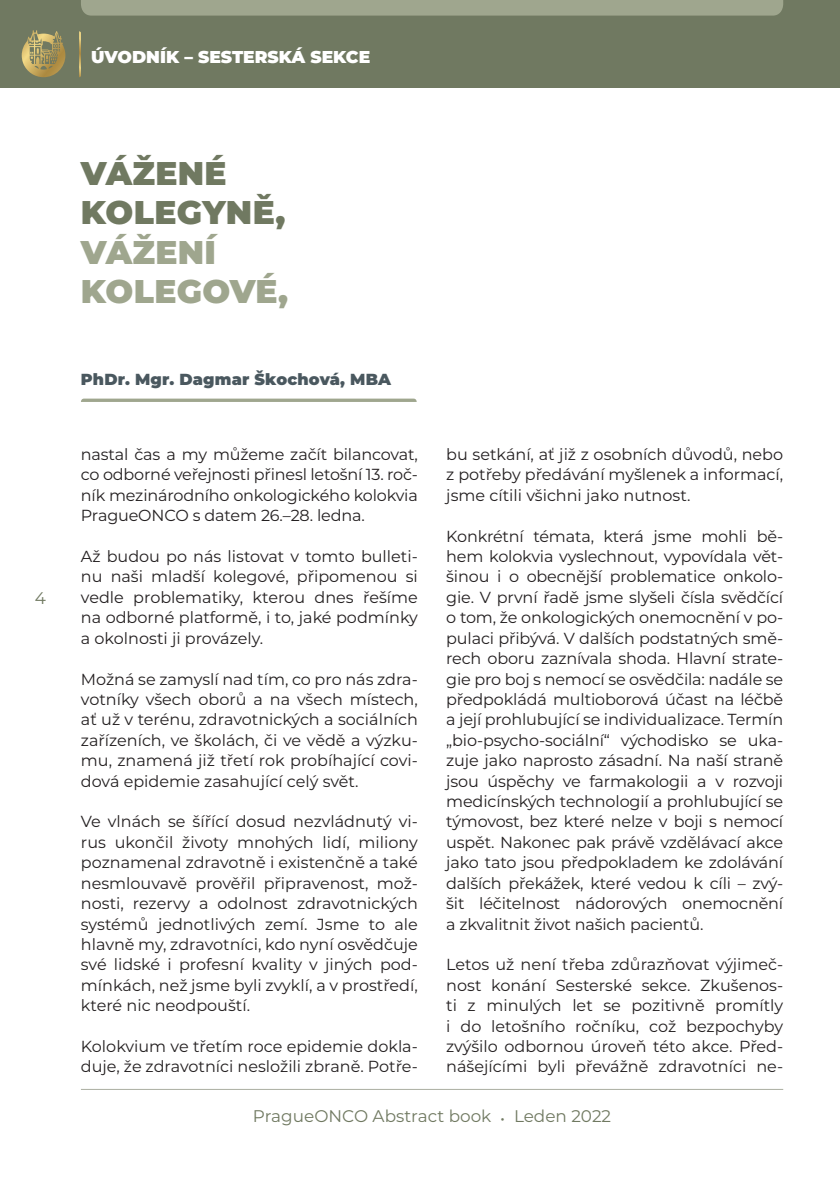
<style>
.page{position:relative;width:840px;height:1191px;background:#fff}
.page>*{position:absolute;margin:0;border:0;box-sizing:border-box;transform-origin:0 0}
.t1{font:900 32.8px/39.4px "Montserrat";letter-spacing:.01em;color:#707961}
.t2{font:900 32.8px/39.4px "Montserrat";letter-spacing:.01em;color:#9fa68e}
.t3{font:900 17.2px "Montserrat";color:#fff}
.t4{font:16.8px "Montserrat";color:#707961}
.t5{font:16px/20.4px "Montserrat";color:#231f20;text-align:justify}
.t6{font:900 16px "Montserrat";letter-spacing:.01em;color:#4a585f}
</style>
<div class="page">
<div style="left:0;top:0;width:839px;height:88px;background:#707961"></div>
<svg style="left:79px;top:31px;width:2px;height:46px"></svg>
<div style="left:81px;top:0;width:701px;height:16px;background:#9fa68e"></div>
<hr style="left:81px;top:1089px;width:701px;height:1px;background:#abaea1">
<svg style="left:22px;top:30px;width:43px;height:47px"></svg>
<svg style="left:81px;top:398px;width:335px;height:4px"></svg>
<p class="t3" style="left:91px;top:44px;width:280px">ÚVODNÍK – SESTERSKÁ SEKCE</p>
<p class="t4" style="left:35px;top:586px;width:13px">4</p>
<p class="t1" style="left:81px;top:151px;width:206px">VÁŽENÉ<br>KOLEGYNĚ,</p>
<p class="t2" style="left:81px;top:230px;width:208px">VÁŽENÍ<br>KOLEGOVÉ,</p>
<p class="t6" style="left:81px;top:367px;width:311px">PhDr. Mgr. Dagmar Škochová, MBA</p>
<p class="t5" style="left:81px;top:443px;width:338px">nastal čas a my můžeme začít bilancovat, co odborné veřejnosti přinesl letošní 13. roč&shy;ník mezinárodního onkologického kolokvia PragueONCO s datem 26.–28. ledna.</p>
<p class="t5" style="left:81px;top:545px;width:338px">Až budou po nás listovat v tomto bulleti&shy;nu naši mladší kolegové, připomenou si vedle problematiky, kterou dnes řešíme na odborné platformě, i to, jaké podmínky a okolnosti ji provázely.</p>
<p class="t5" style="left:81px;top:668px;width:338px">Možná se zamyslí nad tím, co pro nás zdra&shy;votníky všech oborů a na všech místech, ať už v terénu, zdravotnických a sociálních zařízeních, ve školách, či ve vědě a výzku&shy;mu, znamená již třetí rok probíhající covi&shy;dová epidemie zasahující celý svět.</p>
<p class="t5" style="left:81px;top:811px;width:338px">Ve vlnách se šířící dosud nezvládnutý vi&shy;rus ukončil životy mnohých lidí, miliony poznamenal zdravotně i existenčně a také nesmlouvavě prověřil připravenost, mož&shy;nosti, rezervy a odolnost zdravotnických systémů jednotlivých zemí. Jsme to ale hlavně my, zdravotníci, kdo nyní osvědčuje své lidské i profesní kvality v jiných pod&shy;mínkách, než jsme byli zvyklí, a v prostředí, které nic neodpouští.</p>
<p class="t5" style="left:81px;top:1035px;width:338px">Kolokvium ve třetím roce epidemie dokla&shy;duje, že zdravotníci nesložili zbraně. Potře-</p>
<p class="t5" style="left:446px;top:443px;width:338px">bu setkání, ať již z osobních důvodů, nebo z potřeby předávání myšlenek a informací, jsme cítili všichni jako nutnost.</p>
<p class="t5" style="left:446px;top:525px;width:338px">Konkrétní témata, která jsme mohli bě&shy;hem kolokvia vyslechnout, vypovídala vět&shy;šinou i o obecnější problematice onkolo&shy;gie. V první řadě jsme slyšeli čísla svědčící o tom, že onkologických onemocnění v po&shy;pulaci přibývá. V dalších podstatných smě&shy;rech oboru zaznívala shoda. Hlavní strate&shy;gie pro boj s nemocí se osvědčila: nadále se předpokládá multioborová účast na léčbě a její prohlubující se individualizace. Termín „bio-psycho-sociální“ východisko se uka&shy;zuje jako naprosto zásadní. Na naší straně jsou úspěchy ve farmakologii a v rozvoji medicínských technologií a prohlubující se týmovost, bez které nelze v boji s nemocí uspět. Nakonec pak právě vzdělávací akce jako tato jsou předpokladem ke zdolávání dalších překážek, které vedou k cíli – zvý&shy;šit léčitelnost nádorových onemocnění a zkvalitnit život našich pacientů.</p>
<p class="t5" style="left:446px;top:954px;width:338px">Letos už není třeba zdůrazňovat výjimeč&shy;nost konání Sesterské sekce. Zkušenos&shy;ti z minulých let se pozitivně promítly i do letošního ročníku, což bezpochyby zvýšilo odbornou úroveň této akce. Před&shy;nášejícími byli převážně zdravotníci ne-</p>
<p class="t4" style="left:253px;top:1104px;width:359px">PragueONCO Abstract book • Leden 2022</p>
</div>
